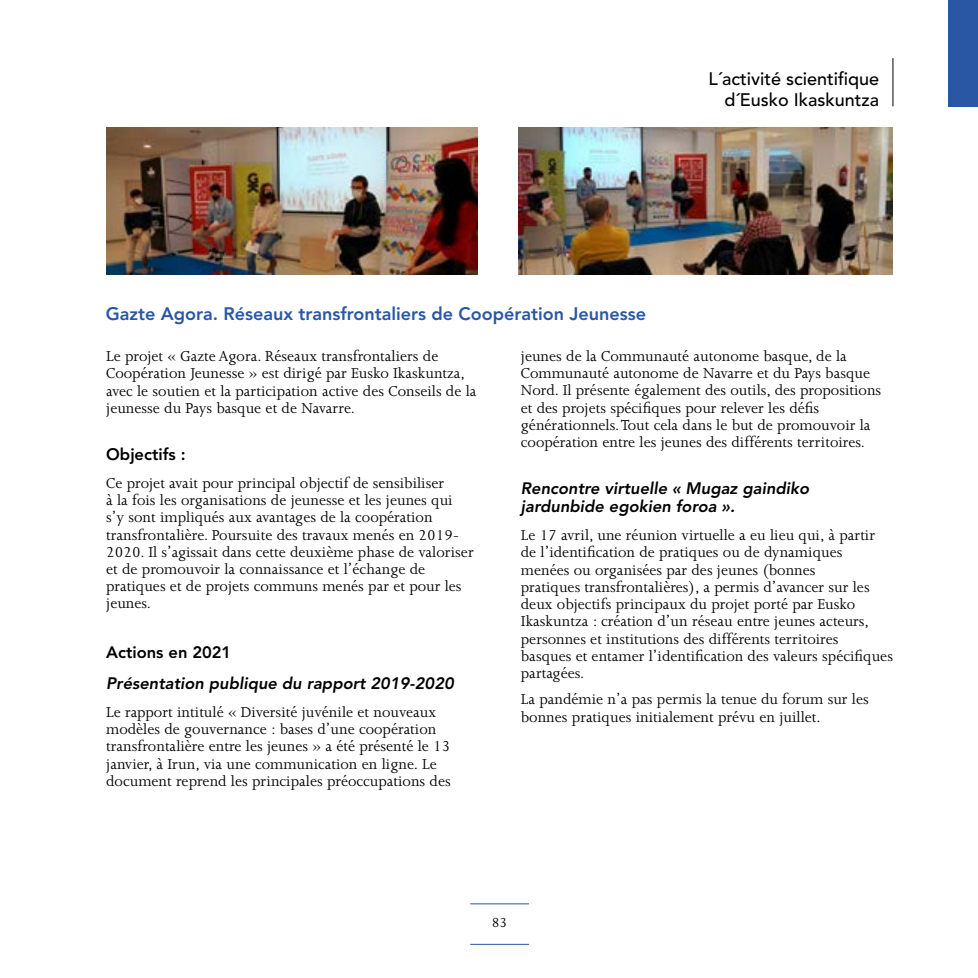
<style>
.page{position:relative;width:978px;height:978px;background:#fff}
.page>*{position:absolute;margin:0;border:0;box-sizing:border-box;transform-origin:0 0}
.t1{font:800 18px "Avenir";color:#2a57a4}
.t2{font:500 18px/21.6px "Avenir";color:#000;text-align:right}
.t3{font:16.5px/17.2px "Joanna";color:#000}
.t4{font:italic 800 16.5px/18px "Avenir";color:#000}
.t5{font:800 16.5px "Avenir";color:#000}
.t6{font:15px "Joanna";color:#000}
.s1{font-style:italic}
</style>
<div class="page">
<div style="left:948px;top:0;width:30px;height:106px;background:#2a57a4"></div>
<hr style="left:470px;top:944px;width:59px;height:1px;background:#2a57a4">
<hr style="left:470px;top:903px;width:59px;height:1px;background:#2a57a4">
<hr style="left:893px;top:58px;width:1px;height:48px;background:#000">
<img style="left:519px;top:128px;width:373px;height:146px">
<img style="left:106px;top:128px;width:371px;height:146px">
<p class="t2" style="left:708px;top:68px;width:172px">L´activité scientifique d´Eusko Ikaskuntza</p>
<p class="t1" style="left:106px;top:303px;width:542px">Gazte Agora. Réseaux transfrontaliers de Coopération Jeunesse</p>
<p class="t3" style="left:106px;top:348px;width:372px">Le projet « Gazte Agora. Réseaux transfrontaliers de Coopération Jeunesse » est dirigé par Eusko Ikaskuntza, avec le soutien et la participation active des Conseils de la jeunesse du Pays basque et de Navarre.</p>
<p class="t5" style="left:106px;top:445px;width:81px">Objectifs :</p>
<p class="t3" style="left:106px;top:474px;width:369px">Ce projet avait pour principal objectif de sensibiliser<br>à la fois les organisations de jeunesse et les jeunes qui s’y sont impliqués aux avantages de la coopération transfrontalière. Poursuite des travaux menés en 2019- 2020. Il s’agissait dans cette deuxième phase de valoriser et de promouvoir la connaissance et l’échange de pratiques et de projets communs menés par et pour les jeunes.</p>
<p class="t5" style="left:106px;top:642px;width:127px">Actions en 2021</p>
<p class="t4" style="left:106px;top:674px;width:349px">Présentation publique du rapport 2019-2020</p>
<p class="t3" style="left:106px;top:703px;width:346px">Le rapport intitulé « Diversité juvénile et nouveaux modèles de gouvernance : bases d’une coopération transfrontalière entre les jeunes » a été présenté le 13 janvier, à Irun, via une communication en ligne<span class="s1">.</span> Le document reprend les principales préoccupations des</p>
<p class="t3" style="left:521px;top:347px;width:362px">jeunes de la Communauté autonome basque, de la Communauté autonome de Navarre et du Pays basque Nord. Il présente également des outils, des propositions et des projets spécifiques pour relever les défis générationnels. Tout cela dans le but de promouvoir la coopération entre les jeunes des différents territoires.</p>
<p class="t4" style="left:521px;top:480px;width:290px">Rencontre virtuelle « Mugaz gaindiko jardunbide egokien foroa ».</p>
<p class="t3" style="left:521px;top:527px;width:374px">Le 17 avril, une réunion virtuelle a eu lieu qui, à partir de l’identification de pratiques ou de dynamiques menées ou organisées par des jeunes (bonnes<br>pratiques transfrontalières), a permis d’avancer sur les deux objectifs principaux du projet porté par Eusko Ikaskuntza : création d’un réseau entre jeunes acteurs, personnes et institutions des différents territoires basques et entamer l’identification des valeurs spécifiques partagées.</p>
<p class="t3" style="left:521px;top:691px;width:349px">La pandémie n’a pas permis la tenue du forum sur les bonnes pratiques initialement prévu en juillet.</p>
<p class="t6" style="left:492px;top:914px;width:17px">83</p>
</div>
